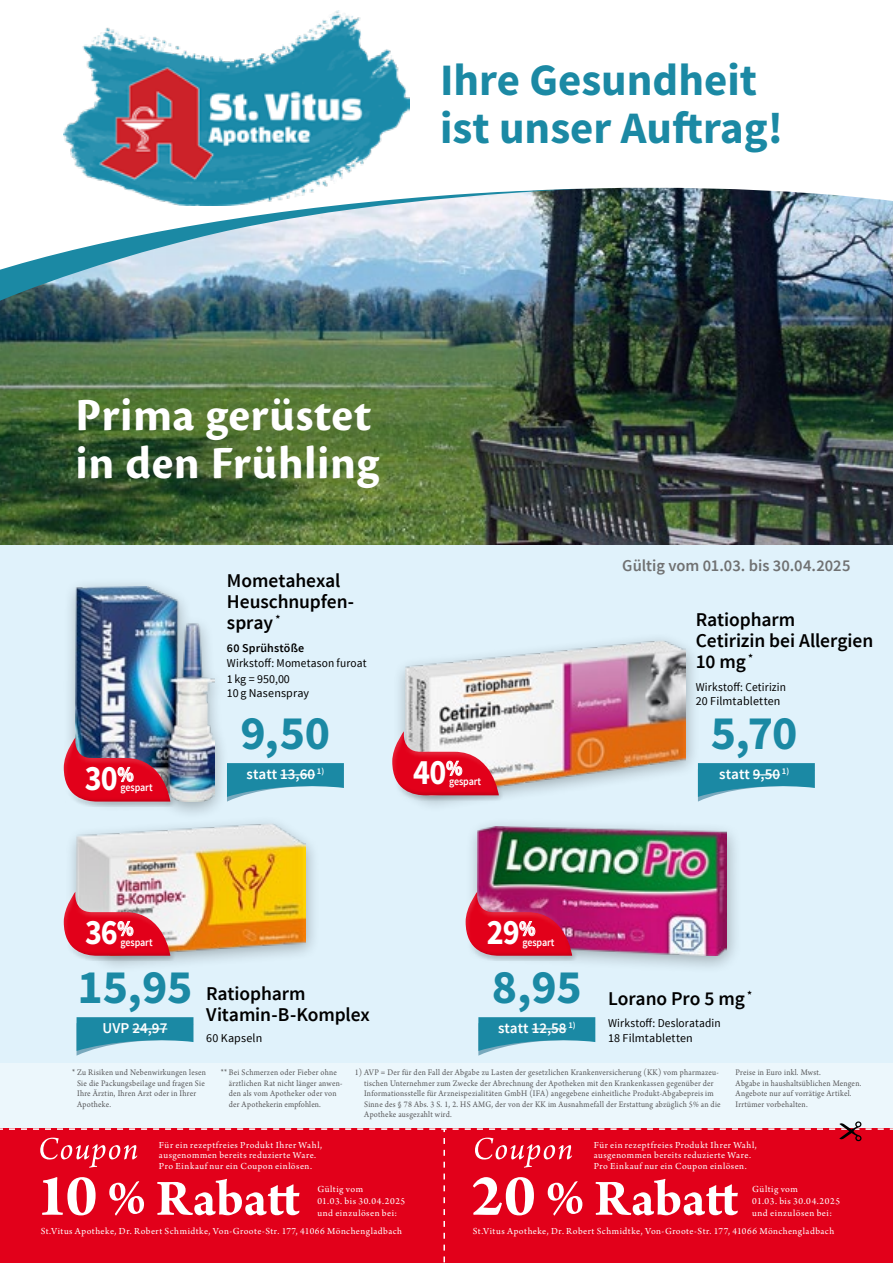
<style>
.page{position:relative;width:893px;height:1263px;background:#e0f2fb}
.page>*{position:absolute;margin:0;border:0;box-sizing:border-box;transform-origin:0 0}
.Coupon-1-2{font:700 54px "Arno Pro";letter-spacing:-.005em;color:#fff}
.mood-box{font:700 48px/48px "Cronos Pro";letter-spacing:.01em;color:#fff}
.VK-Preis{font:700 48px "Source Sans Pro";letter-spacing:-.01em;color:#1b89a4}
.t1{font:700 45px/48px "Source Sans Pro";color:#1b89a4}
.Percent3{font:700 35.85px "Source Sans Pro";letter-spacing:-.03em;color:#fff;scale:.9 1}
.Produktname{font:600 19.5px/21px "Source Sans Pro";letter-spacing:-.005em;color:#000}
.Gueltigkeit{font:600 16.5px "Source Sans Pro";color:#707172}
.VergleichsPreis{font:600 15px "Source Sans Pro";color:#fff}
.ProduktCopy{font:12px "Source Sans Pro";letter-spacing:.01em;color:#000;scale:.95 1}
.Menge{font:12px "Source Sans Pro";letter-spacing:.01em;color:#000}
.Subline{font:600 12px "Source Sans Pro";letter-spacing:.015em;color:#000}
.Grundpreis{font:12px "Source Sans Pro";color:#000}
.t2{font:600 11.1px "Source Sans Pro";letter-spacing:-.015em;color:#fff;scale:.9 1}
.Coupon_Text{font:9.75px/10.5px "Arno Pro";letter-spacing:.045em;color:#fff}
.Coupon_validity{font:9.75px/12px "Arno Pro";letter-spacing:.045em;color:#fff}
.t3{font:9px/10.5px "Arno Pro";letter-spacing:.03em;color:#58585a;scale:.92 1}
.s1{font-size:63px}
</style>
<div class="page">
<svg style="left:230px;top:763px;width:114px;height:37px"></svg>
<hr style="left:280px;top:774px;width:35px;height:1px;background:#fff">
<div style="left:62px;top:576px;width:168px;height:244px;background:#000;opacity:.3"></div>
<img style="left:75px;top:587px;width:139px;height:214px">
<div style="left:59px;top:732px;width:106px;height:56px;background:#fff;opacity:.75"></div>
<div style="left:65px;top:736px;width:111px;height:71px;background:#000;opacity:.75"></div>
<svg style="left:700px;top:763px;width:115px;height:38px"></svg>
<div style="left:393px;top:631px;width:307px;height:181px;background:#000;opacity:.3"></div>
<img style="left:405px;top:640px;width:280px;height:155px">
<div style="left:387px;top:726px;width:106px;height:56px;background:#fff;opacity:.75"></div>
<div style="left:394px;top:730px;width:110px;height:71px;background:#000;opacity:.75"></div>
<svg style="left:77px;top:1017px;width:116px;height:39px"></svg>
<hr style="left:132px;top:1028px;width:35px;height:1px;background:#fff">
<div style="left:64px;top:815px;width:257px;height:158px;background:#000;opacity:.3"></div>
<img style="left:77px;top:824px;width:229px;height:132px">
<div style="left:59px;top:887px;width:106px;height:55px;background:#fff;opacity:.75"></div>
<div style="left:65px;top:890px;width:111px;height:71px;background:#000;opacity:.75"></div>
<svg style="left:478px;top:1017px;width:117px;height:39px"></svg>
<hr style="left:532px;top:1028px;width:35px;height:1px;background:#fff">
<div style="left:465px;top:816px;width:277px;height:158px;background:#000;opacity:.3"></div>
<img style="left:477px;top:826px;width:249px;height:130px">
<div style="left:461px;top:887px;width:106px;height:55px;background:#fff;opacity:.75"></div>
<div style="left:467px;top:890px;width:110px;height:71px;background:#000;opacity:.75"></div>
<img style="left:0;top:274px;width:893px;height:270px">
<img style="left:0;top:274px;width:632px;height:32px">
<svg style="left:0;top:0;width:893px;height:274px;background:#d5dee2"></svg>
<img style="left:64px;top:10px;width:345px;height:195px">
<div style="left:0;top:1064px;width:893px;height:64px;background:#ecf7fc"></div>
<svg style="left:446px;top:1121px;width:447px;height:142px;background:#e20f28"></svg>
<div style="left:0;top:1128px;width:446px;height:135px;background:#e2001a"></div>
<svg style="left:40px;top:1137px;width:97px;height:31px;background:#e62a40"></svg>
<p class="t1" style="left:440px;top:58px;width:344px">Ihre Gesundheit ist unser Auftrag!</p>
<p class="mood-box" style="left:75px;top:392px;width:305px">Prima gerüstet in den Frühling</p>
<p class="Percent3" style="left:85px;top:755px;width:56px">30<sup>%</sup></p>
<p class="t2" style="left:121px;top:781px;width:37px">gespart</p>
<p class="Produktname" style="left:227px;top:571px;width:129px">Mometahexal<br>Heuschnupfen&shy;spray <sup>*</sup></p>
<p class="Subline" style="left:227px;top:640px;width:79px">60 Sprühstöße</p>
<p class="ProduktCopy" style="left:227px;top:656px;width:148px">Wirkstoff: Mometason furoat</p>
<p class="Grundpreis" style="left:227px;top:671px;width:64px">1 kg = 950,00</p>
<p class="Menge" style="left:227px;top:686px;width:84px">10g Nasenspray</p>
<p class="VK-Preis" style="left:241px;top:702px;width:91px">9,50</p>
<p class="VergleichsPreis" style="left:247px;top:764px;width:79px">statt 13,60 <sup>1)</sup></p>
<p class="Percent3" style="left:413px;top:749px;width:56px">40<sup>%</sup></p>
<p class="t2" style="left:449px;top:774px;width:37px">gespart</p>
<p class="Gueltigkeit" style="left:622px;top:555px;width:230px">Gültig vom 01.03. bis 30.04.2025</p>
<p class="Produktname" style="left:696px;top:610px;width:179px">Ratiopharm<br>Cetirizin bei Allergien<br>10mg<sup>*</sup></p>
<p class="ProduktCopy" style="left:696px;top:679px;width:96px">Wirkstoff: Cetirizin</p>
<p class="Menge" style="left:696px;top:693px;width:86px">20 Filmtabletten</p>
<p class="VK-Preis" style="left:711px;top:702px;width:88px">5,70</p>
<p class="VergleichsPreis" style="left:719px;top:764px;width:71px">statt 9,50 <sup>1)</sup></p>
<p class="Percent3" style="left:85px;top:909px;width:55px">36<sup>%</sup></p>
<p class="t2" style="left:121px;top:935px;width:37px">gespart</p>
<p class="Percent3" style="left:487px;top:909px;width:55px">29<sup>%</sup></p>
<p class="t2" style="left:522px;top:935px;width:37px">gespart</p>
<p class="VK-Preis" style="left:78px;top:956px;width:116px">15,95</p>
<p class="VergleichsPreis" style="left:103px;top:1018px;width:66px">UVP 24,97</p>
<p class="Produktname" style="left:206px;top:983px;width:165px">Ratiopharm<br>Vitamin-B-Komplex</p>
<p class="Menge" style="left:206px;top:1030px;width:57px">60 Kapseln</p>
<p class="VK-Preis" style="left:492px;top:956px;width:92px">8,95</p>
<p class="VergleichsPreis" style="left:498px;top:1018px;width:79px">statt 12,58 <sup>1)</sup></p>
<p class="Produktname" style="left:608px;top:989px;width:146px">Lorano Pro 5 mg <sup>*</sup></p>
<p class="ProduktCopy" style="left:608px;top:1016px;width:120px">Wirkstoff: Desloratadin</p>
<p class="Menge" style="left:608px;top:1030px;width:86px">18 Filmtabletten</p>
<p class="t3" style="left:77px;top:1068px;width:142px;text-indent:-5px">* Zu Risiken und Nebenwirkungen lesen<br>Sie die Packungsbeilage und fragen Sie<br>Ihre Ärztin, Ihren Arzt oder in Ihrer<br>Apotheke.</p>
<p class="t3" style="left:364px;top:1068px;width:389px;text-indent:-9px">1) AVP = Der für den Fall der Abgabe zu Lasten der gesetzlichen Krankenversicherung (KK) vom pharmazeu&shy;tischen Unternehmer zum Zwecke der Abrechnung der Apotheken mit den Krankenkassen gegenüber der Informationsstelle für Arzneispezialitäten GmbH (IFA) angegebene einheitliche Produkt-Abgabepreis im Sinne des § 78 Abs. 3 S. 1, 2. HS AMG, der von der KK im Ausnahmefall der Erstattung abzüglich 5% an die Apotheke ausgezahlt wird.</p>
<p class="t3" style="left:229px;top:1068px;width:125px;text-indent:-8px">** Bei Schmerzen oder Fieber ohne ärztlichen Rat nicht länger anwen&shy;den als vom Apotheker oder von der Apothekerin empfohlen.</p>
<p class="t3" style="left:736px;top:1068px;width:138px">Preise in Euro inkl. Mwst.<br>Abgabe in haushaltsüblichen Mengen.</p>
<p class="t3" style="left:736px;top:1089px;width:128px">Angebote nur auf vorrätige Artikel.</p>
<p class="t3" style="left:736px;top:1099px;width:80px">Irrtümer vorbehalten.</p>
<p class="Coupon_Text" style="left:159px;top:1140px;width:165px">Für ein rezeptfreies Produkt Ihrer Wahl, ausgenommen bereits reduzierte Ware.<br>Pro Einkauf nur ein Coupon einlösen.</p>
<p class="Coupon_validity" style="left:317px;top:1183px;width:89px">Gültig vom<br>01.03. bis 30.04.2025 und einzulösen bei:</p>
<p class="Coupon_validity" style="left:752px;top:1183px;width:89px">Gültig vom<br>01.03. bis 30.04.2025 und einzulösen bei:</p>
<p class="Coupon_Text" style="left:594px;top:1140px;width:165px">Für ein rezeptfreies Produkt Ihrer Wahl, ausgenommen bereits reduzierte Ware.<br>Pro Einkauf nur ein Coupon einlösen.</p>
<p class="Coupon-1-2" style="left:36px;top:1167px;width:265px"><span class="s1">10</span> % Rabatt</p>
<p class="Coupon-1-2" style="left:471px;top:1167px;width:269px"><span class="s1">20</span> % Rabatt</p>
<p class="Coupon_Text" style="left:41px;top:1226px;width:363px">St.Vitus Apotheke, Dr. Robert Schmidtke, Von-Groote-Str. 177, 41066 Mönchengladbach</p>
<p class="Coupon_Text" style="left:473px;top:1226px;width:363px">St.Vitus Apotheke, Dr. Robert Schmidtke, Von-Groote-Str. 177, 41066 Mönchengladbach</p>
</div>
